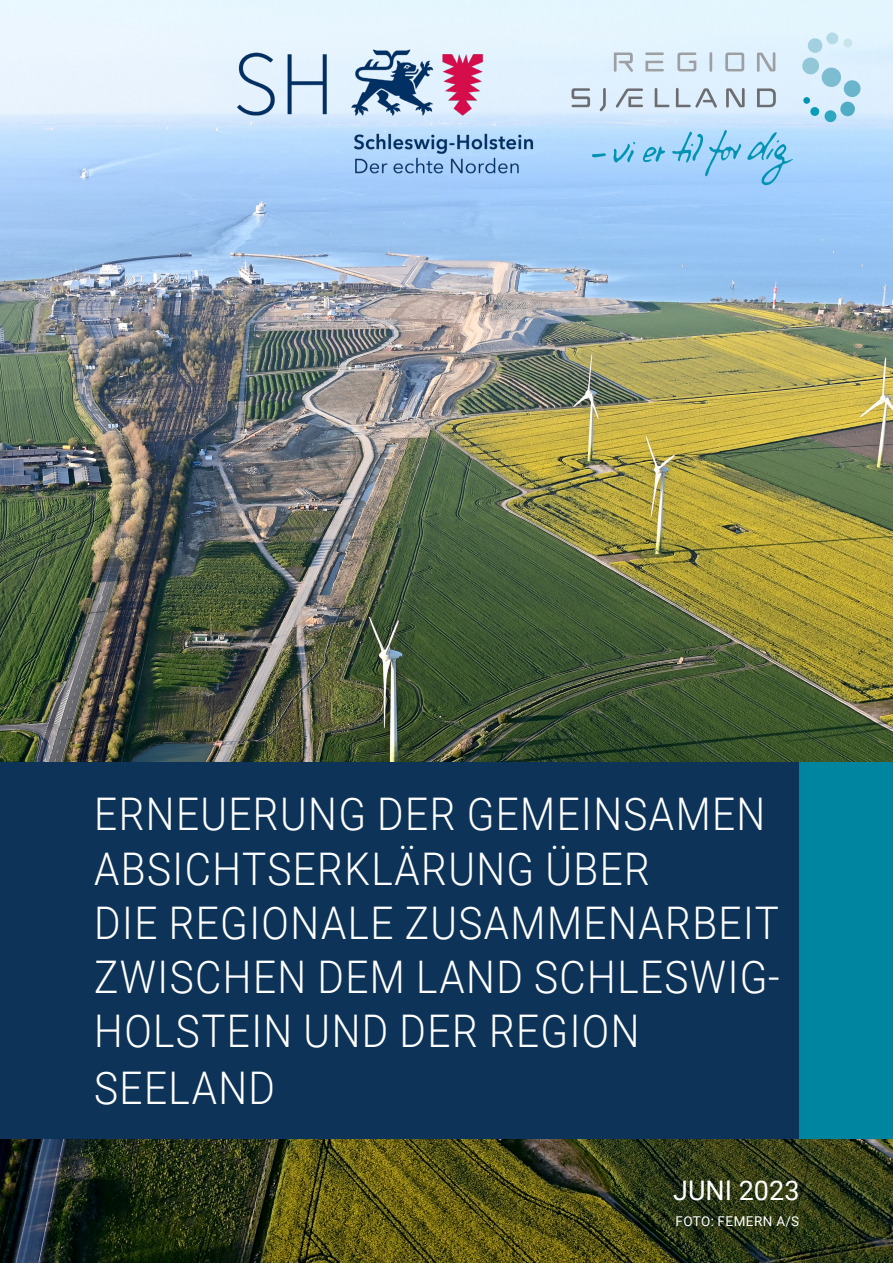
<style>
.page{position:relative;width:893px;height:1263px;background:#fff}
.page>*{position:absolute;margin:0;border:0;box-sizing:border-box;transform-origin:0 0}
.Abschnittstitel_Seit{font:300 45px/55.2px "Roboto";letter-spacing:.035em;color:#fff;scale:.9 1}
.Blauer_Text___linksb{font:27px "Roboto";color:#fff}
.Abschnittstitel_Seit-2{font:13.5px "Roboto";letter-spacing:.035em;color:#fff}
</style>
<div class="page">
<img style="left:0;top:0;width:893px;height:1263px">
<div style="left:0;top:762px;width:893px;height:376px;background:#0d3458"></div>
<div style="left:799px;top:762px;width:94px;height:376px;background:#0085a1"></div>
<svg style="left:802px;top:32px;width:59px;height:91px;background:#c4e3f2"></svg>
<div style="left:810px;top:107px;width:9px;height:9px;background:#069cba;border-radius:50%"></div>
<div style="left:803px;top:97px;width:7px;height:7px;background:#0093b4;border-radius:50%"></div>
<svg style="left:725px;top:53px;width:19px;height:18px"></svg>
<hr style="left:709px;top:52px;width:3px;height:20px;background:#9d9fa2">
<svg style="left:614px;top:53px;width:19px;height:19px"></svg>
<svg style="left:677px;top:53px;width:19px;height:18px"></svg>
<svg style="left:757px;top:52px;width:18px;height:20px"></svg>
<svg style="left:645px;top:52px;width:19px;height:3px"></svg>
<svg style="left:645px;top:61px;width:19px;height:10px"></svg>
<svg style="left:572px;top:88px;width:18px;height:19px"></svg>
<svg style="left:599px;top:88px;width:7px;height:23px"></svg>
<svg style="left:655px;top:88px;width:14px;height:19px"></svg>
<svg style="left:726px;top:88px;width:19px;height:20px"></svg>
<svg style="left:757px;top:88px;width:19px;height:19px"></svg>
<svg style="left:616px;top:88px;width:27px;height:20px"></svg>
<svg style="left:676px;top:88px;width:41px;height:20px"></svg>
<svg style="left:643px;top:147px;width:22px;height:15px"></svg>
<svg style="left:613px;top:142px;width:22px;height:21px"></svg>
<svg style="left:672px;top:130px;width:69px;height:46px;background:#93ccf2"></svg>
<svg style="left:592px;top:153px;width:14px;height:4px"></svg>
<svg style="left:747px;top:132px;width:46px;height:53px;background:#8cc9f0"></svg>
<img style="left:201px;top:16px;width:371px;height:197px">
<p class="Abschnittstitel_Seit" style="left:94px;top:786px;width:747px;line-height:54px">ERNEUERUNG DER GEMEINSAMEN<br>ABSICHTSERKLÄRUNG ÜBER</p>
<p class="Abschnittstitel_Seit" style="left:94px;top:893px;width:763px">DIE REGIONALE ZUSAMMENARBEIT<br>ZWISCHEN DEM LAND SCHLESWIG-<br>HOLSTEIN UND DER REGION<br>SEELAND</p>
<p class="Blauer_Text___linksb" style="left:673px;top:1171px;width:128px">JUNI 2023</p>
<p class="Abschnittstitel_Seit-2" style="left:675px;top:1212px;width:125px">FOTO: FEMERN A/S</p>
</div>
